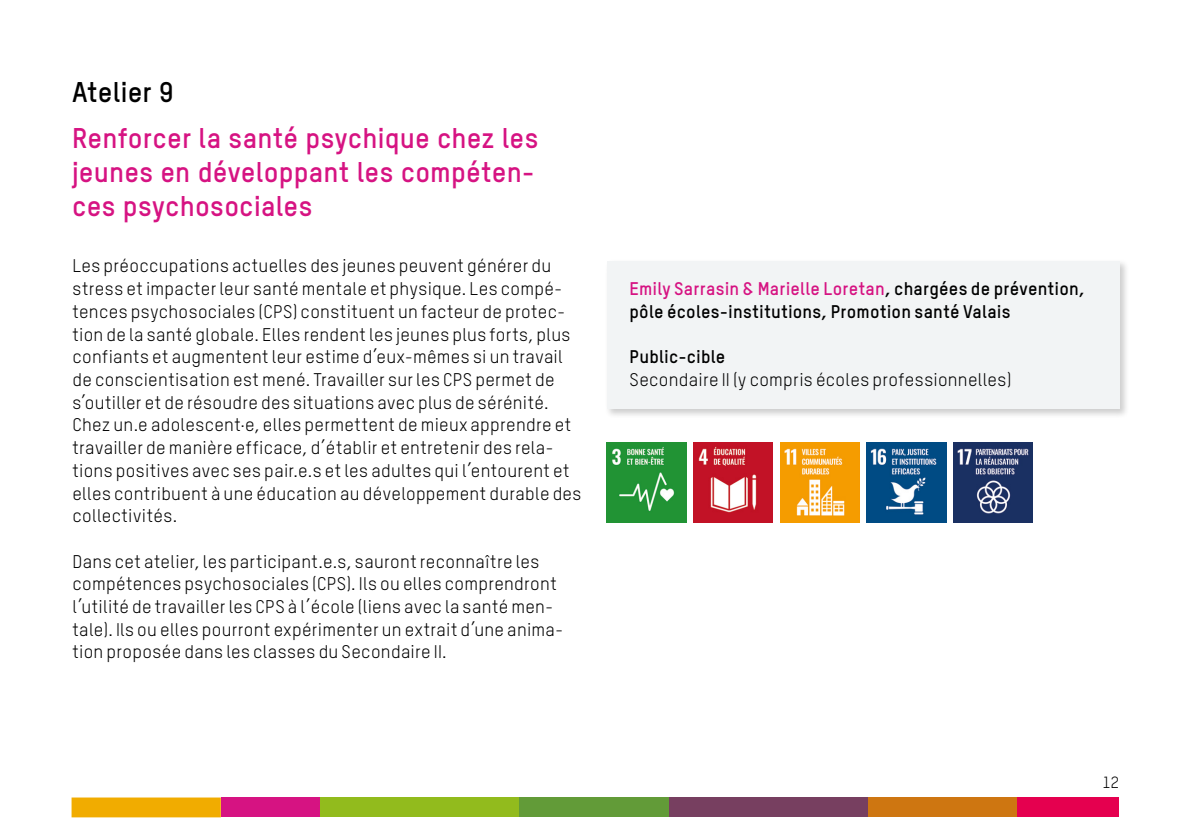
<style>
.page{position:relative;width:1191px;height:840px;background:#fff}
.page>*{position:absolute;margin:0;border:0;box-sizing:border-box;transform-origin:0 0}
.t1{font:700 28px/34px "TSTARPRO";letter-spacing:.01em;color:#d61382}
.t2{font:700 28px "TSTARPRO";letter-spacing:.005em;color:#000}
.t3{font:18px/22.6px "TSTARPRO";letter-spacing:.02em;color:#000}
.t4{font:700 18px/22.6px "TSTARPRO";letter-spacing:.015em;color:#000}
.t5{font:16px "TSTARPRO";color:#000}
.s1{color:#d61382}
</style>
<div class="page">
<div style="left:72px;top:797px;width:149px;height:19px;background:#f1ac00"></div>
<div style="left:221px;top:797px;width:100px;height:19px;background:#d61382"></div>
<div style="left:320px;top:797px;width:200px;height:19px;background:#92bb1d"></div>
<div style="left:519px;top:797px;width:150px;height:19px;background:#629b38"></div>
<div style="left:669px;top:797px;width:199px;height:19px;background:#773f60"></div>
<div style="left:868px;top:797px;width:149px;height:19px;background:#ce7611"></div>
<div style="left:1017px;top:797px;width:102px;height:19px;background:#e5004f"></div>
<img style="left:607px;top:442px;width:79px;height:80px">
<img style="left:693px;top:442px;width:80px;height:80px">
<img style="left:780px;top:442px;width:79px;height:80px">
<img style="left:866px;top:442px;width:80px;height:80px">
<img style="left:953px;top:442px;width:79px;height:80px">
<div style="left:604px;top:259px;width:525px;height:160px;background:#000;opacity:.2"></div>
<div style="left:607px;top:261px;width:512px;height:147px;background:#f2f4f5"></div>
<h1 class="t2" style="left:72px;top:74px;width:103px">Atelier 9</h1>
<h1 class="t1" style="left:72px;top:120px;width:468px">Renforcer la santé psychique chez les jeunes en développant les compéten&shy;ces psychosociales</h1>
<p class="t3" style="left:72px;top:254px;width:510px">Les préoccupations actuelles des jeunes peuvent générer du stress et impacter leur santé mentale et physique. Les compé&shy;tences psychosociales (CPS) constituent un facteur de protec&shy;tion de la santé globale. Elles rendent les jeunes plus forts, plus confiants et augmentent leur estime d’eux-mêmes si un travail de conscientisation est mené. Travailler sur les CPS permet de s’outiller et de résoudre des situations avec plus de sérénité.<br>Chez un.e adolescent·e, elles permettent de mieux apprendre et travailler de manière efficace, d’établir et entretenir des rela&shy;tions positives avec ses pair.e.s et les adultes qui l’entourent et elles contribuent à une éducation au développement durable des collectivités.</p>
<p class="t3" style="left:72px;top:549px;width:492px">Dans cet atelier, les participant.e.s, sauront reconnaître les compétences psychosociales (CPS). Ils ou elles comprendront l’utilité de travailler les CPS à l’école (liens avec la santé men&shy;tale). Ils ou elles pourront expérimenter un extrait d’une anima&shy;tion proposée dans les classes du Secondaire II.</p>
<p class="t4" style="left:629px;top:277px;width:457px"><span class="s1">Emily Sarrasin &amp; Marielle Loretan</span>, chargées de prévention, pôle écoles-institutions, Promotion santé Valais</p>
<p class="t4" style="left:629px;top:345px;width:97px">Public-cible</p>
<p class="t3" style="left:629px;top:368px;width:383px">Secondaire II (y compris écoles professionnelles)</p>
<p class="t5" style="left:1102px;top:771px;width:18px">12</p>
</div>
